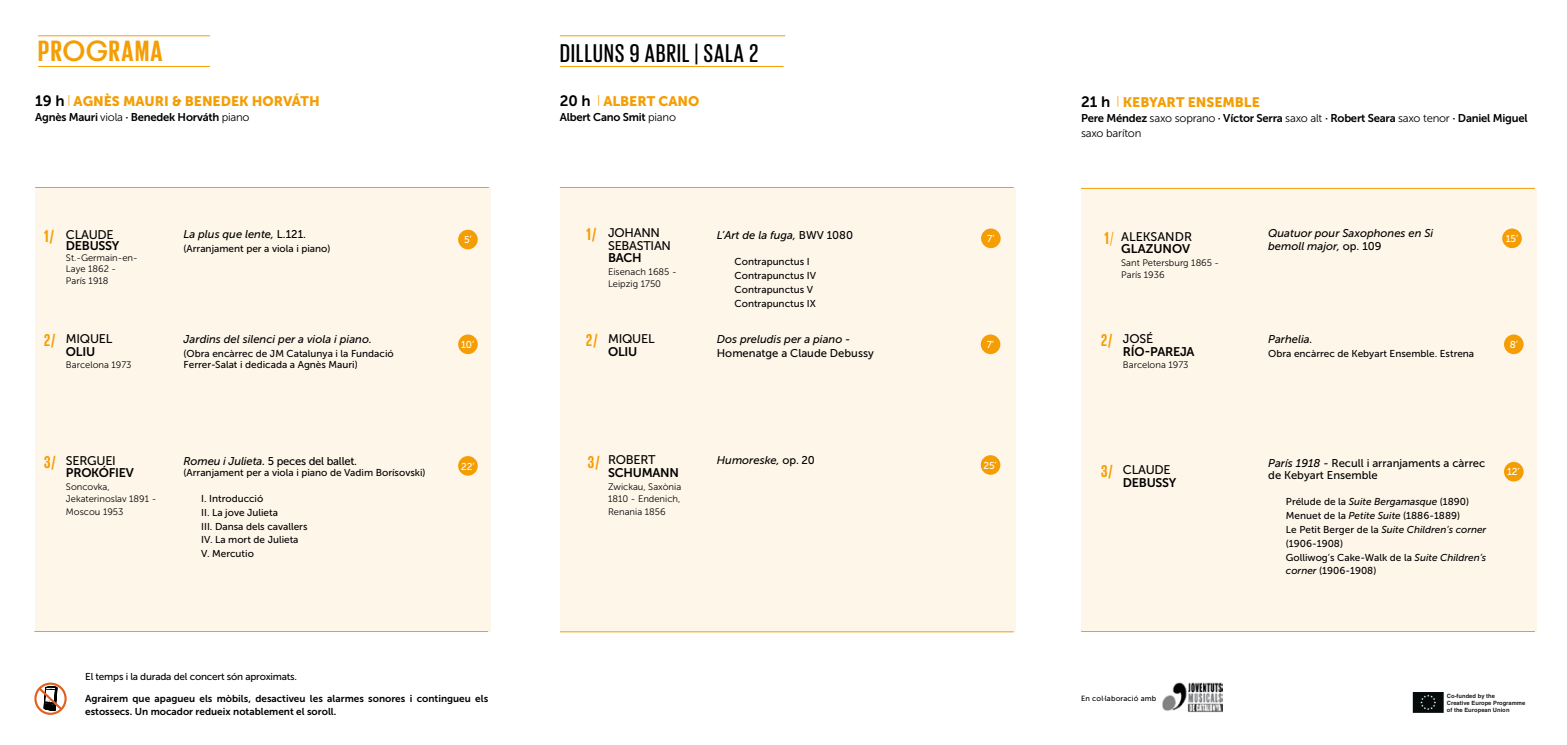
<style>
.page{position:relative;width:1567px;height:745px;background:#fff}
.page>*{position:absolute;margin:0;border:0;box-sizing:border-box;transform-origin:0 0}
.t1{font:700 30px "Giorgio Sans";letter-spacing:.05em;color:#f49e04}
.t2{font:500 26.25px "Giorgio Sans";letter-spacing:.05em;color:#000}
.t3{font:700 17.5px "Giorgio Sans";color:#f49e04}
.t4{font:13.75px "Museo Sans 900";color:#f49e04}
.t5{font:12.5px/12.5px "Museo Sans 500";letter-spacing:-.02em;color:#000}
.t6{font:12.5px "Museo Sans 700";letter-spacing:-.02em;color:#000}
.t7{font:12.5px "Museo Sans 500";color:#000}
.t8{font:12.5px "Museo Sans 700";color:#000}
.t9{font:italic 11.25px/12.5px "Museo Sans 500";color:#000}
.t10{font:11.25px "Museo Sans 700";letter-spacing:-.02em;color:#000}
.t11{font:11.25px/12.5px "Museo Sans 500";color:#000}
.t12{font:11.25px "Museo Sans 500";letter-spacing:-.02em;color:#000}
.t13{font:11.25px "Museo Sans 300";letter-spacing:-.02em;color:#000}
.t14{font:10px/13.8px "Museo Sans 500";color:#000}
.t15{font:10px/12.5px "Museo Sans 700";color:#000}
.t16{font:10px "Museo Sans 500";letter-spacing:-.02em;color:#000}
.t17{font:10px "Museo Sans 500";letter-spacing:-.01em;color:#fff}
.t18{font:9.38px/12.5px "Museo Sans 300";color:#000}
.t19{font:7.5px "Museo Sans 500";letter-spacing:.02em;color:#000}
.t20{font:700 5.75px/7px "Helvetica LT Std";color:#1c1c1c}
.s1{font-family:"Museo Sans 700";font-size:15px;color:#000}
.s2{font-family:"Museo Sans 300";font-size:11.25px}
.s3{font-family:"Museo Sans 300"}
.s4{font-family:"Giorgio Sans";font-weight:700;font-size:17.5px;color:#f49e04}
.s5{font-style:normal}
.s6{font-family:"Giorgio Sans";font-size:17.5px;color:#f49e04}
.s7{font-style:italic}
</style>
<div class="page">
<div style="left:1080px;top:188px;width:456px;height:443px;background:#fff6ea"></div>
<div style="left:560px;top:188px;width:455px;height:443px;background:#fff6ea"></div>
<div style="left:35px;top:188px;width:456px;height:443px;background:#fff6ea"></div>
<hr style="left:38px;top:66px;width:172px;height:1px;background:#f49e04">
<hr style="left:38px;top:35px;width:172px;height:1px;background:#f49e04">
<hr style="left:560px;top:66px;width:223px;height:1px;background:#f49e04">
<hr style="left:560px;top:35px;width:225px;height:1px;background:#f49e04">
<hr style="left:34px;top:630px;width:454px;height:1px;background:#f49e04">
<hr style="left:560px;top:631px;width:453px;height:1px;background:#f49e04">
<hr style="left:35px;top:187px;width:454px;height:1px;background:#f49e04">
<div style="left:458px;top:229px;width:19px;height:20px;background:#f49e04;border-radius:50%"></div>
<div style="left:458px;top:334px;width:19px;height:20px;background:#f49e04;border-radius:50%"></div>
<div style="left:458px;top:456px;width:19px;height:19px;background:#f49e04;border-radius:50%"></div>
<hr style="left:560px;top:187px;width:453px;height:1px;background:#f49e04">
<div style="left:981px;top:228px;width:19px;height:20px;background:#f49e04;border-radius:50%"></div>
<div style="left:980px;top:334px;width:20px;height:20px;background:#f49e04;border-radius:50%"></div>
<div style="left:980px;top:455px;width:20px;height:19px;background:#f49e04;border-radius:50%"></div>
<hr style="left:1080px;top:188px;width:454px;height:1px;background:#f49e04">
<div style="left:1501px;top:228px;width:20px;height:20px;background:#f49e04;border-radius:50%"></div>
<div style="left:1503px;top:334px;width:20px;height:20px;background:#f49e04;border-radius:50%"></div>
<div style="left:1503px;top:461px;width:20px;height:20px;background:#f49e04;border-radius:50%"></div>
<div style="left:34px;top:682px;width:33px;height:32px;border:2px solid #e0611f;border-radius:50%"></div>
<svg style="left:37px;top:682px;width:27px;height:29px"></svg>
<hr style="left:1081px;top:630px;width:453px;height:1px;background:#f49e04">
<img style="left:1162px;top:682px;width:60px;height:30px">
<svg style="left:1412px;top:692px;width:31px;height:20px"></svg>
<h1 class="t1" style="left:38px;top:36px;width:126px">PROGRAMA</h1>
<h2 class="t2" style="left:560px;top:40px;width:199px">DILLUNS 9 ABRIL | SALA 2</h2>
<h3 class="t4" style="left:35px;top:93px;width:286px"><span class="s1">19 h</span> <span class="s2">|</span> AGNÈS MAURI &amp; BENEDEK HORVÁTH</h3>
<p class="t10" style="left:35px;top:110px;width:216px">Agnès Mauri <span class="s3">viola</span> · Benedek Horváth <span class="s3">piano</span></p>
<h3 class="t4" style="left:560px;top:93px;width:141px"><span class="s1">20 h</span> <span class="s2">|</span> ALBERT CANO</h3>
<p class="t10" style="left:560px;top:110px;width:118px">Albert Cano Smit <span class="s3">piano</span></p>
<h3 class="t4" style="left:1080px;top:94px;width:180px"><span class="s1">21 h</span> <span class="s2">|</span> KEBYART ENSEMBLE</h3>
<p class="t10" style="left:1080px;top:111px;width:448px">Pere Méndez <span class="s3">saxo soprano</span> · Víctor Serra <span class="s3">saxo alt</span> · Robert Seara <span class="s3">saxo tenor</span> · Daniel Miguel</p>
<p class="t13" style="left:1080px;top:127px;width:62px">saxo baríton</p>
<p class="t5" style="left:44px;top:228px;width:71px"><span class="s4">1 /</span> CLAUDE</p>
<p class="t6" style="left:66px;top:238px;width:55px">DEBUSSY</p>
<p class="t18" style="left:66px;top:252px;width:73px;line-height:11.2px">St.-Germain-en-<br>Laye 1862 -<br>París 1918</p>
<p class="t9" style="left:183px;top:228px;width:124px">La plus que lente, <span class="s5">L.121.</span></p>
<p class="t14" style="left:183px;top:241px;width:148px">(Arranjament per a viola i piano)</p>
<p class="t17" style="left:464px;top:234px;width:9px">5’</p>
<h3 class="t3" style="left:44px;top:331px;width:13px">2 /</h3>
<p class="t5" style="left:66px;top:332px;width:48px">MIQUEL</p>
<p class="t6" style="left:66px;top:344px;width:31px">OLIU</p>
<p class="t18" style="left:66px;top:359px;width:67px">Barcelona 1973</p>
<p class="t9" style="left:183px;top:332px;width:190px">Jardins del silenci per a viola i piano.</p>
<p class="t14" style="left:183px;top:347px;width:212px;line-height:11.2px">(Obra encàrrec de JM Catalunya i la Fundació<br>Ferrer-Salat i dedicada a Agnès Mauri)</p>
<p class="t17" style="left:461px;top:339px;width:15px">10’</p>
<p class="t5" style="left:608px;top:227px;width:64px;text-indent:-22px"><span class="s4">1 /</span> JOHANN<br>SEBASTIAN</p>
<p class="t6" style="left:608px;top:251px;width:35px">BACH</p>
<p class="t18" style="left:608px;top:265px;width:70px">Eisenach 1685 -<br>Leipzig 1750</p>
<p class="t9" style="left:716px;top:229px;width:138px">L’Art de la fuga, <span class="s5">BWV 1080</span></p>
<p class="t14" style="left:734px;top:255px;width:83px">Contrapunctus I<br>Contrapunctus IV<br>Contrapunctus V<br>Contrapunctus IX</p>
<p class="t9" style="left:716px;top:332px;width:135px">Dos preludis per a piano -</p>
<p class="t11" style="left:716px;top:346px;width:158px">Homenatge a Claude Debussy</p>
<p class="t17" style="left:987px;top:233px;width:9px">7’</p>
<p class="t5" style="left:586px;top:332px;width:70px"><span class="s4">2 /</span> MIQUEL</p>
<p class="t17" style="left:986px;top:339px;width:9px">7’</p>
<p class="t6" style="left:608px;top:344px;width:31px">OLIU</p>
<p class="t7" style="left:1104px;top:229px;width:89px"><span class="s4">1</span> <span class="s6">/</span> ALEKSANDR</p>
<p class="t8" style="left:1121px;top:242px;width:71px">GLAZUNOV</p>
<p class="t18" style="left:1121px;top:256px;width:100px">Sant Petersburg 1865 -<br>París 1936</p>
<p class="t9" style="left:1268px;top:227px;width:166px">Quatuor pour Saxophones en Si bemoll major, <span class="s5">op. 109</span></p>
<p class="t17" style="left:1505px;top:233px;width:14px">15’</p>
<p class="t5" style="left:1122px;top:332px;width:32px">JOSÉ</p>
<p class="t6" style="left:1122px;top:344px;width:73px">RÍO-PAREJA</p>
<p class="t18" style="left:1122px;top:359px;width:67px">Barcelona 1973</p>
<h3 class="t3" style="left:1100px;top:331px;width:13px">2 /</h3>
<p class="t17" style="left:1509px;top:339px;width:10px">8’</p>
<p class="t9" style="left:1268px;top:332px;width:46px">Parhelia.</p>
<p class="t14" style="left:1268px;top:346px;width:207px">Obra encàrrec de Kebyart Ensemble. Estrena</p>
<h3 class="t3" style="left:44px;top:453px;width:13px">3 /</h3>
<p class="t5" style="left:66px;top:454px;width:51px">SERGUEI</p>
<p class="t6" style="left:66px;top:466px;width:69px">PROKÓFIEV</p>
<p class="t18" style="left:66px;top:480px;width:92px">Soncovka,<br>Jekaterinoslav 1891 -<br>Moscou 1953</p>
<p class="t12" style="left:183px;top:454px;width:175px"><span class="s7">Romeu i Julieta.</span> 5 peces del ballet.</p>
<p class="t14" style="left:183px;top:465px;width:243px">(Arranjament per a viola i piano de Vadim Borísovski)</p>
<p class="t14" style="left:201px;top:491px;width:108px">I. Introducció<br>II. La jove Julieta<br>III. Dansa dels cavallers<br>IV. La mort de Julieta<br>V. Mercutio</p>
<p class="t17" style="left:461px;top:460px;width:15px">22’</p>
<h3 class="t3" style="left:588px;top:452px;width:13px">3 /</h3>
<p class="t17" style="left:983px;top:459px;width:15px">25’</p>
<p class="t5" style="left:608px;top:453px;width:49px">ROBERT</p>
<p class="t6" style="left:608px;top:465px;width:72px">SCHUMANN</p>
<p class="t18" style="left:608px;top:480px;width:75px;text-align:justify">Zwickau, Saxònia 1810 - Endenich, Renania 1856</p>
<p class="t9" style="left:716px;top:453px;width:100px">Humoreske, <span class="s5">op. 20</span></p>
<p class="t11" style="left:1268px;top:456px;width:218px"><span class="s7">París 1918 -</span> Recull i arranjaments a càrrec de Kebyart Ensemble</p>
<p class="t14" style="left:1285px;top:495px;width:202px">Prélude de la <span class="s7">Suite Bergamasque</span> (1890)<br>Menuet de la <span class="s7">Petite Suite</span> (1886-1889)<br>Le Petit Berger de la <span class="s7">Suite Children’s corner </span>(1906-1908)<br>Golliwog’s Cake-Walk de la <span class="s7">Suite Children’s corner</span> (1906-1908)</p>
<p class="t5" style="left:1100px;top:463px;width:71px"><span class="s4">3 /</span> CLAUDE</p>
<p class="t17" style="left:1506px;top:466px;width:14px">12’</p>
<p class="t6" style="left:1122px;top:475px;width:55px">DEBUSSY</p>
<p class="t16" style="left:85px;top:671px;width:213px">El temps i la durada del concert són aproximats.</p>
<p class="t15" style="left:85px;top:692px;width:404px">Agrairem que apagueu els mòbils, desactiveu les alarmes sonores i contingueu els estossecs. Un mocador redueix notablement el soroll.</p>
<p class="t19" style="left:1081px;top:694px;width:77px">En col·laboració amb</p>
<p class="t20" style="left:1446px;top:691px;width:80px">Co-funded by the<br>Creative Europe Programme of the European Union</p>
</div>
